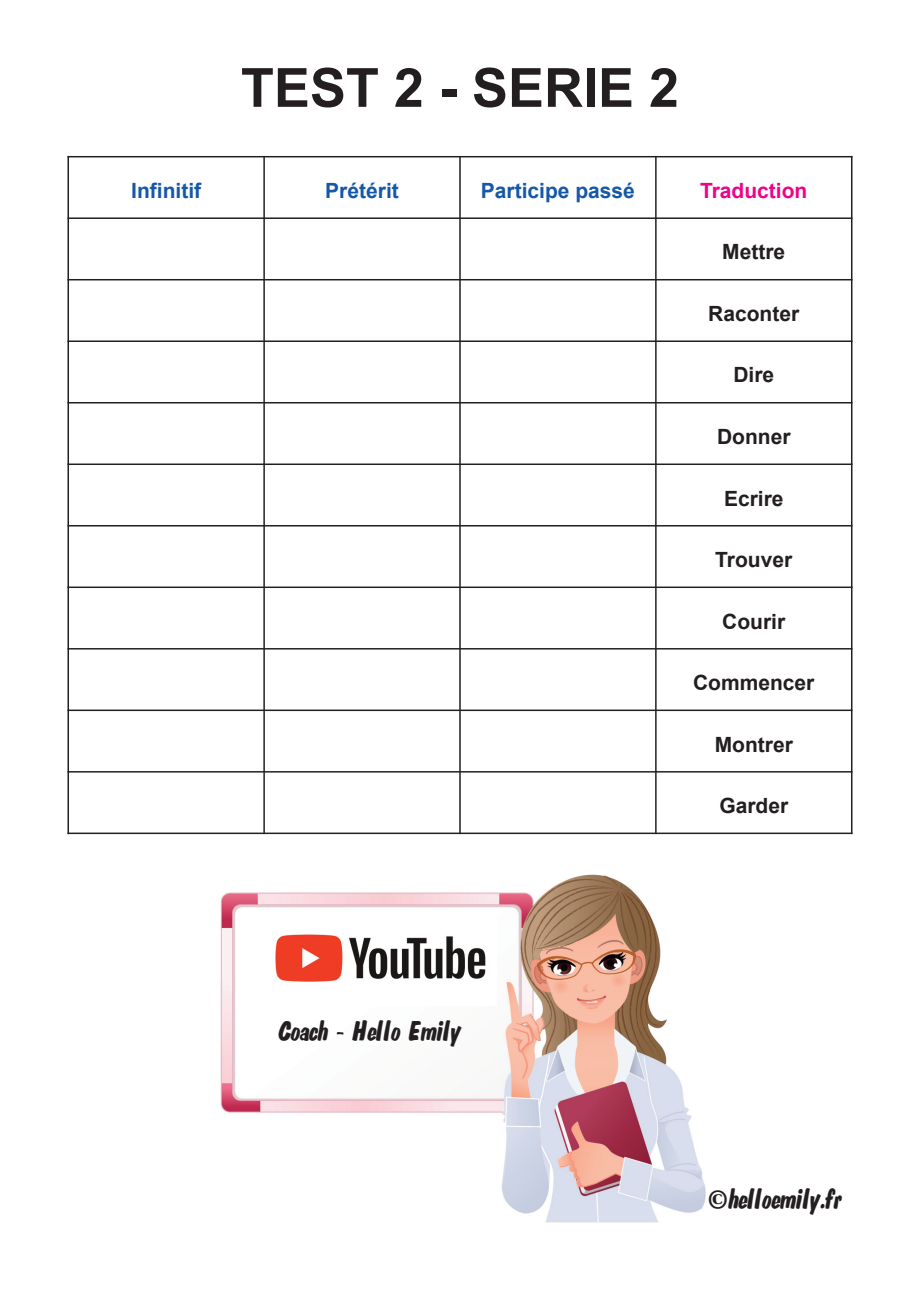
<style>
.page{position:relative;width:920px;height:1290px;background:#fff}
.page>*{position:absolute;margin:0;border:0;box-sizing:border-box;transform-origin:0 0}
.t1{font:700 54px "Arial";color:#231f20}
.t2{font:27px "MANDELA";color:#231f20}
.t3{font:700 21px "Arial";color:#231f20}
.t4{font:700 21px "Arial";color:#1558a8}
.t5{font:700 21px "Arial";color:#ed028c}
</style>
<div class="page">
<hr style="left:68px;top:156px;width:1px;height:678px;background:#231f20">
<hr style="left:263px;top:156px;width:2px;height:678px;background:#231f20">
<hr style="left:459px;top:156px;width:2px;height:678px;background:#231f20">
<hr style="left:655px;top:156px;width:2px;height:678px;background:#231f20">
<hr style="left:851px;top:156px;width:1px;height:678px;background:#231f20">
<hr style="left:68px;top:156px;width:784px;height:1px;background:#231f20">
<hr style="left:68px;top:217px;width:784px;height:2px;background:#231f20">
<hr style="left:68px;top:279px;width:784px;height:1px;background:#231f20">
<hr style="left:68px;top:340px;width:784px;height:2px;background:#231f20">
<hr style="left:68px;top:402px;width:784px;height:1px;background:#231f20">
<hr style="left:68px;top:463px;width:784px;height:2px;background:#231f20">
<hr style="left:68px;top:525px;width:784px;height:1px;background:#231f20">
<hr style="left:68px;top:586px;width:784px;height:2px;background:#231f20">
<hr style="left:68px;top:648px;width:784px;height:1px;background:#231f20">
<hr style="left:68px;top:709px;width:784px;height:2px;background:#231f20">
<hr style="left:68px;top:771px;width:784px;height:1px;background:#231f20">
<hr style="left:68px;top:832px;width:784px;height:2px;background:#231f20">
<img style="left:220px;top:874px;width:486px;height:348px">
<div style="left:244px;top:909px;width:253px;height:96px;background:#fff"></div>
<img style="left:275px;top:934px;width:210px;height:48px">
<h1 class="t1" style="left:241px;top:58px;width:440px">TEST 2 - SERIE 2</h1>
<p class="t4" style="left:131px;top:179px;width:71px">Infinitif</p>
<p class="t4" style="left:325px;top:179px;width:75px">Prétérit</p>
<p class="t4" style="left:481px;top:179px;width:156px">Participe passé</p>
<p class="t5" style="left:700px;top:179px;width:109px">Traduction</p>
<p class="t3" style="left:722px;top:240px;width:65px">Mettre</p>
<p class="t3" style="left:708px;top:302px;width:93px">Raconter</p>
<p class="t3" style="left:733px;top:363px;width:42px">Dire</p>
<p class="t3" style="left:717px;top:425px;width:75px">Donner</p>
<p class="t3" style="left:724px;top:486px;width:61px">Ecrire</p>
<p class="t3" style="left:715px;top:548px;width:79px">Trouver</p>
<p class="t3" style="left:722px;top:609px;width:64px">Courir</p>
<p class="t3" style="left:693px;top:671px;width:123px">Commencer</p>
<p class="t3" style="left:715px;top:732px;width:80px">Montrer</p>
<p class="t2" style="left:279px;top:1011px;width:184px">Coach - Hello Emily</p>
<p class="t3" style="left:719px;top:794px;width:70px">Garder</p>
<p class="t2" style="left:707px;top:1179px;width:137px">©helloemily.fr</p>
</div>
